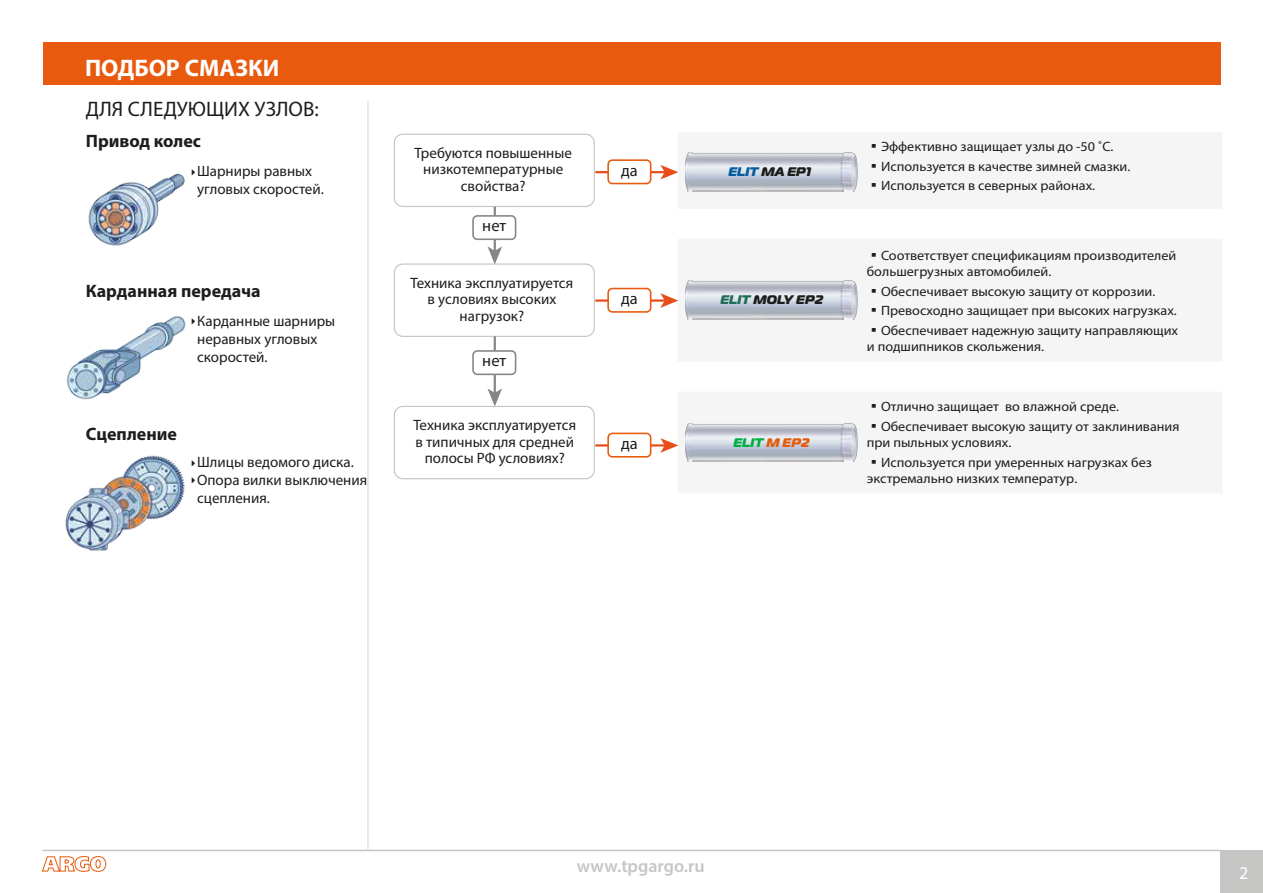
<style>
.page{position:relative;width:1263px;height:893px;background:#fff}
.page>*{position:absolute;margin:0;border:0;box-sizing:border-box;transform-origin:0 0}
.t1{font:700 24px "Myriad Pro";color:#fff}
.t2{font:21px "Myriad Pro";color:#1d1d1b}
.t3{font:700 18px "Myriad Pro";color:#1d1d1b}
.t4{font:600 18px "Myriad Pro";color:#c6c6c6}
.t5{font:italic 17.55px "Myriad Pro";color:#fff}
.t6{font:16.5px "Myriad Pro";color:#1d1d1b}
.t7{font:15px/16.5px "Myriad Pro";color:#1d1d1b;text-align:center}
.t8{font:13.5px/16.5px "Myriad Pro";color:#1d1d1b;scale:1.05 1}
.t9{font:italic 800 12.45px "Magistral";color:#1d1e1c}
.t10{font:italic 800 12.45px "Magistral";color:#00af41}
.t11{font:12px/17.2px "Monaco";color:#1d1d1b}
.s1{color:#045b9e}
.s2{color:#216c57}
.s3{color:#e15c10}
.s4{font-family:"Koz Go Pr 6 N"}
.s5{font-style:normal;font-size:18px}
</style>
<div class="page">
<div style="left:43px;top:42px;width:1177px;height:43px;background:#e85a0d"></div>
<hr style="left:43px;top:850px;width:1177px;height:1px;background:#c6c6c5">
<svg style="left:41px;top:856px;width:66px;height:16px"></svg>
<div style="left:1220px;top:850px;width:43px;height:43px;background:#c6c6c5"></div>
<div style="left:678px;top:132px;width:544px;height:77px;background:#f5f5f5"></div>
<div style="left:678px;top:239px;width:544px;height:123px;background:#f5f5f5"></div>
<div style="left:678px;top:392px;width:544px;height:101px;background:#f5f5f5"></div>
<hr style="left:367px;top:101px;width:1px;height:748px;background:#d9d9d9">
<div style="left:394px;top:134px;width:201px;height:73px;border:1px solid #c6c6c5;border-radius:9px"></div>
<div style="left:394px;top:263px;width:201px;height:74px;border:1px solid #c6c6c5;border-radius:9px"></div>
<div style="left:394px;top:406px;width:201px;height:73px;border:1px solid #c6c6c5;border-radius:9px"></div>
<hr style="left:494px;top:206px;width:2px;height:46px;background:#868686">
<svg style="left:487px;top:246px;width:15px;height:18px"></svg>
<div style="left:473px;top:216px;width:43px;height:23px;background:#fff;border-radius:4px"></div>
<div style="left:472px;top:215px;width:44px;height:25px;border:2px solid #868686;border-radius:4px"></div>
<hr style="left:595px;top:171px;width:71px;height:2px;background:#e84e1b">
<svg style="left:660px;top:165px;width:18px;height:14px"></svg>
<div style="left:608px;top:160px;width:43px;height:24px;background:#fff;border-radius:4px"></div>
<div style="left:607px;top:159px;width:44px;height:25px;border:2px solid #e85a0d;border-radius:4px"></div>
<hr style="left:595px;top:299px;width:71px;height:3px;background:#e84e1b">
<svg style="left:660px;top:293px;width:18px;height:15px"></svg>
<div style="left:608px;top:289px;width:43px;height:23px;background:#fff;border-radius:4px"></div>
<div style="left:607px;top:288px;width:44px;height:25px;border:2px solid #e85a0d;border-radius:4px"></div>
<hr style="left:595px;top:444px;width:71px;height:3px;background:#e84e1b">
<svg style="left:660px;top:438px;width:18px;height:15px"></svg>
<div style="left:608px;top:433px;width:43px;height:24px;background:#fff;border-radius:4px"></div>
<div style="left:607px;top:433px;width:44px;height:25px;border:2px solid #e85a0d;border-radius:4px"></div>
<hr style="left:494px;top:336px;width:2px;height:58px;background:#868686">
<svg style="left:487px;top:388px;width:15px;height:18px"></svg>
<div style="left:473px;top:351px;width:43px;height:23px;background:#fff;border-radius:4px"></div>
<div style="left:472px;top:350px;width:44px;height:25px;border:2px solid #868686;border-radius:4px"></div>
<img style="left:685px;top:153px;width:172px;height:38px">
<img style="left:685px;top:281px;width:172px;height:38px">
<img style="left:685px;top:423px;width:172px;height:39px">
<img style="left:65px;top:455px;width:120px;height:96px">
<img style="left:66px;top:316px;width:120px;height:84px">
<img style="left:88px;top:173px;width:97px;height:73px">
<h1 class="t1" style="left:85px;top:52px;width:196px">ПОДБОР СМАЗКИ</h1>
<h2 class="t2" style="left:86px;top:96px;width:234px">ДЛЯ СЛЕДУЮЩИХ УЗЛОВ:</h2>
<h3 class="t3" style="left:86px;top:129px;width:117px">Привод колес</h3>
<p class="t7" style="left:197px;top:162px;width:128px;line-height:18px;text-align:left">Шарниры равных угловых скоростей.</p>
<p class="t11" style="left:190px;top:163px;width:9px">‣</p>
<h3 class="t3" style="left:86px;top:279px;width:176px">Карданная передача</h3>
<p class="t7" style="left:197px;top:312px;width:140px;line-height:18px;text-align:left">Карданные шарниры неравных угловых скоростей.</p>
<p class="t11" style="left:190px;top:312px;width:9px">‣</p>
<h3 class="t3" style="left:86px;top:422px;width:93px">Сцепление</h3>
<p class="t7" style="left:197px;top:453px;width:172px;line-height:18px;text-align:left">Шлицы ведомого диска.<br>Опора вилки выключения сцепления.</p>
<p class="t11" style="left:190px;top:453px;width:9px">‣ ‣</p>
<p class="t7" style="left:414px;top:144px;width:159px">Требуются повышенные низкотемпературные свойства?</p>
<p class="t6" style="left:482px;top:216px;width:25px">нет</p>
<p class="t7" style="left:411px;top:274px;width:164px">Техника эксплуатируется в условиях высоких нагрузок?</p>
<p class="t6" style="left:482px;top:351px;width:25px">нет</p>
<p class="t7" style="left:413px;top:417px;width:164px">Техника эксплуатируется в типичных для средней полосы РФ условиях?</p>
<p class="t6" style="left:621px;top:160px;width:18px">да</p>
<p class="t6" style="left:621px;top:288px;width:18px">да</p>
<p class="t6" style="left:621px;top:433px;width:18px">да</p>
<p class="t9" style="left:728px;top:163px;width:84px"><span class="s1">ELIT</span> MA EP1</p>
<p class="t9" style="left:720px;top:291px;width:104px"><span class="s2">ELIT</span> MOLY EP2</p>
<p class="t10" style="left:733px;top:434px;width:78px">ELIT <span class="s3">M EP2</span></p>
<p class="t8" style="left:867px;top:138px;width:236px"><span class="s4">▪</span>Эффективно защищает узлы до -50 ˚С.</p>
<p class="t8" style="left:867px;top:158px;width:252px"><span class="s4">▪</span>Используется в качестве зимней смазки.</p>
<p class="t8" style="left:867px;top:177px;width:219px"><span class="s4">▪</span>Используется в северных районах.</p>
<p class="t8" style="left:867px;top:247px;width:296px"><span class="s4">▪</span>Соответствует спецификациям производителей большегрузных автомобилей.</p>
<p class="t8" style="left:867px;top:283px;width:276px"><span class="s4">▪</span>Обеспечивает высокую защиту от коррозии.</p>
<p class="t8" style="left:867px;top:302px;width:297px"><span class="s4">▪</span>Превосходно защищает при высоких нагрузках.</p>
<p class="t8" style="left:867px;top:322px;width:298px"><span class="s4">▪</span>Обеспечивает надежную защиту направляющих и подшипников скольжения.</p>
<p class="t8" style="left:867px;top:398px;width:242px"><span class="s4">▪</span>Отлично защищает во влажной среде.</p>
<p class="t8" style="left:867px;top:418px;width:299px"><span class="s4">▪</span>Обеспечивает высокую защиту от заклинивания при пыльных условиях.</p>
<p class="t8" style="left:867px;top:454px;width:273px"><span class="s4">▪</span>Используется при умеренных нагрузках без экстремально низких температур.</p>
<h3 class="t4" style="left:577px;top:854px;width:129px">www.tpgargo.ru</h3>
<p class="t5" style="left:1237px;top:855px;width:13px">2<span class="s5">2</span></p>
</div>
